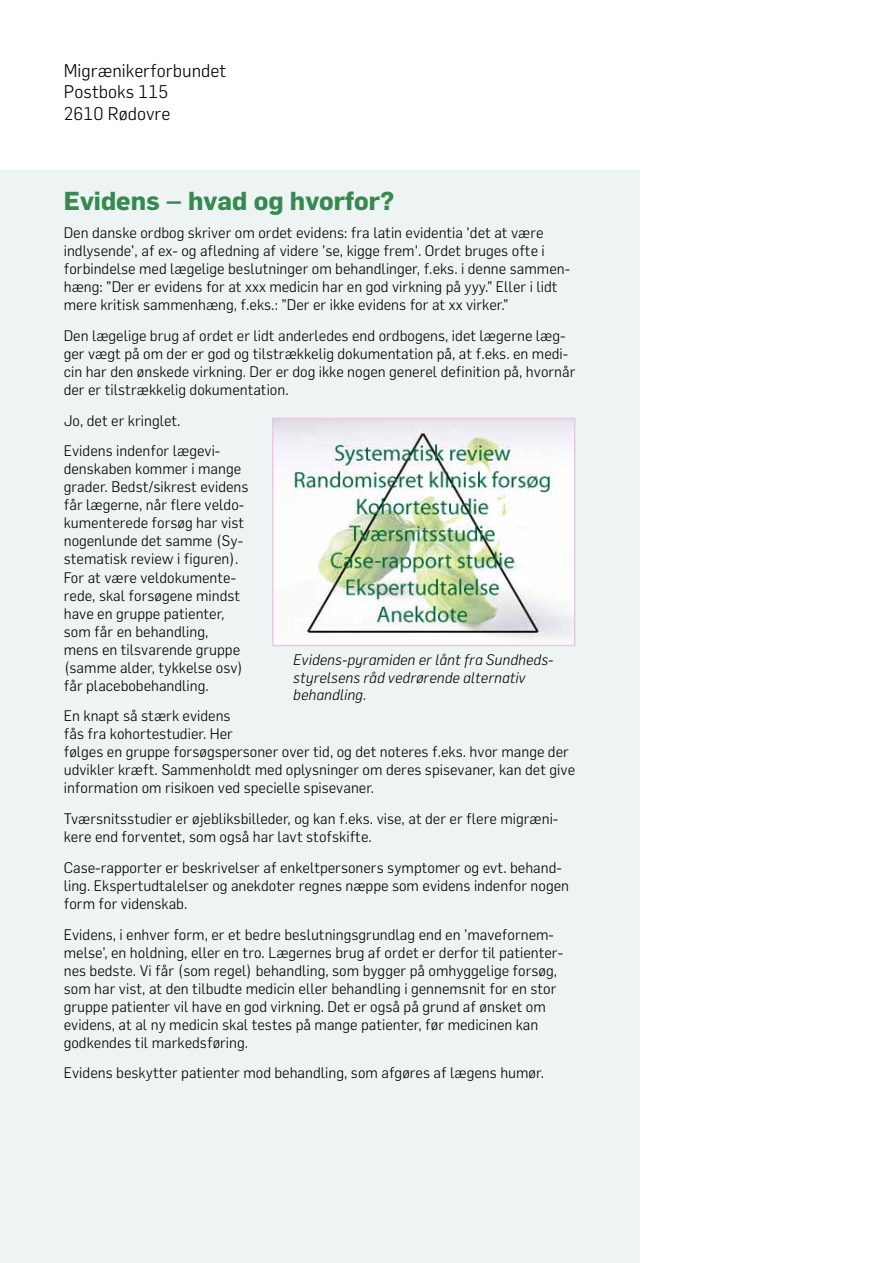
<style>
.page{position:relative;width:893px;height:1263px;background:#fff}
.page>*{position:absolute;margin:0;border:0;box-sizing:border-box;transform-origin:0 0}
.t1{font:700 25.5px "Flama";color:#368950}
.t2{font:300 18px/21.6px "Flama";color:#000}
.t3{font:300 15px/18px "Flama";color:#000}
.t4{font:italic 300 15px/17.2px "Flama";color:#000}
</style>
<div class="page">
<div style="left:0;top:170px;width:639px;height:49px;background:#edf4f3"></div>
<div style="left:0;top:219px;width:639px;height:1044px;background:#edf4f3"></div>
<img style="left:275px;top:421px;width:297px;height:222px">
<div style="left:272px;top:418px;width:303px;height:228px;border:2px solid #e6cae2"></div>
<p class="t2" style="left:64px;top:59px;width:164px">Migrænikerforbundet<br>Postboks 115<br>2610 Rødovre</p>
<h1 class="t1" style="left:64px;top:185px;width:332px">Evidens – hvad og hvorfor?</h1>
<p class="t3" style="left:64px;top:224px;width:508px">Den danske ordbog skriver om ordet evidens: fra latin evidentia 'det at være indlysende', af ex- og afledning af videre 'se, kigge frem'. Ordet bruges ofte i forbindelse med lægelige beslutninger om behandlinger, f.eks. i denne sammen&shy;hæng: ”Der er evidens for at xxx medicin har en god virkning på yyy.” Eller i lidt mere kritisk sammenhæng, f.eks.: ”Der er ikke evidens for at xx virker.”</p>
<p class="t3" style="left:64px;top:326px;width:513px">Den lægelige brug af ordet er lidt anderledes end ordbogens, idet lægerne læg&shy;ger vægt på om der er god og tilstrækkelig dokumentation på, at f.eks. en medi&shy;cin har den ønskede virkning. Der er dog ikke nogen generel definition på, hvornår der er tilstrækkelig dokumentation.</p>
<p class="t3" style="left:64px;top:405px;width:158px;line-height:30.8px">Jo, det er kringlet.<br>Evidens indenfor lægevi-</p>
<p class="t3" style="left:64px;top:460px;width:186px">denskaben kommer i mange grader. Bedst/sikrest evidens får lægerne, når flere veldo&shy;kumenterede forsøg har vist nogenlunde det samme (Sy&shy;stematisk review i figuren).<br>For at være veldokumente&shy;rede, skal forsøgene mindst have en gruppe patienter, som får en behandling,<br>mens en tilsvarende gruppe (samme alder, tykkelse osv) får placebobehandling.</p>
<p class="t3" style="left:64px;top:707px;width:513px">En knapt så stærk evidens<br>fås fra kohortestudier. Her<br>følges en gruppe forsøgspersoner over tid, og det noteres f.eks. hvor mange der udvikler kræft. Sammenholdt med oplysninger om deres spisevaner, kan det give information om risikoen ved specielle spisevaner.</p>
<p class="t3" style="left:64px;top:809px;width:496px">Tværsnitsstudier er øjebliksbilleder, og kan f.eks. vise, at der er flere migræni&shy;kere end forventet, som også har lavt stofskifte.</p>
<p class="t3" style="left:64px;top:858px;width:507px">Case-rapporter er beskrivelser af enkeltpersoners symptomer og evt. behand&shy;ling. Ekspertudtalelser og anekdoter regnes næppe som evidens indenfor nogen form for videnskab.</p>
<p class="t3" style="left:64px;top:925px;width:501px">Evidens, i enhver form, er et bedre beslutningsgrundlag end en ’mavefornem&shy;melse’, en holdning, eller en tro. Lægernes brug af ordet er derfor til patienter&shy;nes bedste. Vi får (som regel) behandling, som bygger på omhyggelige forsøg, som har vist, at den tilbudte medicin eller behandling i gennemsnit for en stor gruppe patienter vil have en god virkning. Det er også på grund af ønsket om evidens, at al ny medicin skal testes på mange patienter, før medicinen kan godkendes til markedsføring.</p>
<p class="t3" style="left:64px;top:1064px;width:482px">Evidens beskytter patienter mod behandling, som afgøres af lægens humør.</p>
<p class="t4" style="left:293px;top:651px;width:262px">Evidens-pyramiden er lånt fra Sundheds&shy;styrelsens råd vedrørende alternativ behandling.</p>
</div>
